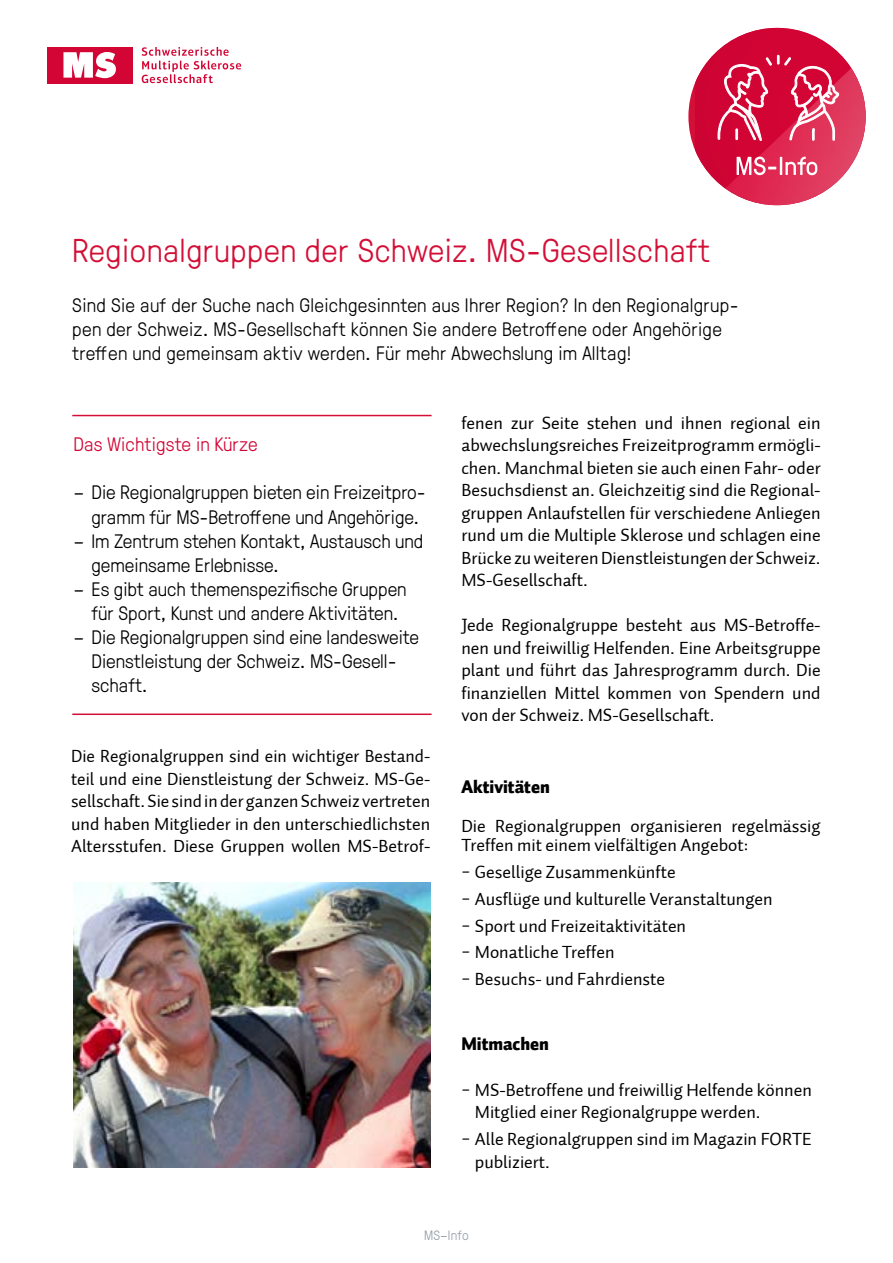
<style>
.page{position:relative;width:893px;height:1263px;background:#fff}
.page>*{position:absolute;margin:0;border:0;box-sizing:border-box;transform-origin:0 0}
.t1{font:300 33px "GT Pressura";letter-spacing:.015em;color:#d30f37}
.t2{font:300 19.5px/24px "GT Pressura";color:#000}
.t3{font:300 19.5px "GT Pressura";letter-spacing:.01em;color:#d30535}
.t4{font:18px/22.5px "Auto 2 Regular LF";color:#000}
.t5{font:18px "Auto 2 Black LF";color:#000}
.t6{font:300 13.5px "GT Pressura";letter-spacing:.015em;color:#949fa7}
</style>
<div class="page">
<svg style="left:695px;top:28px;width:171px;height:177px"></svg>
<div style="left:47px;top:47px;width:85px;height:36px;background:#d30535"></div>
<svg style="left:63px;top:52px;width:53px;height:26px"></svg>
<svg style="left:142px;top:47px;width:99px;height:36px"></svg>
<hr style="left:72px;top:415px;width:360px;height:1px;background:#d30f37">
<hr style="left:72px;top:713px;width:360px;height:2px;background:#d30f37">
<img style="left:74px;top:882px;width:356px;height:286px">
<h1 class="t1" style="left:72px;top:227px;width:639px">Regionalgruppen der Schweiz. MS-Gesellschaft</h1>
<p class="t2" style="left:72px;top:292px;width:668px">Sind Sie auf der Suche nach Gleichgesinnten aus Ihrer Region? In den Regionalgrup&shy;pen der Schweiz. MS-Gesellschaft können Sie andere Betroffene oder Angehörige treffen und gemeinsam aktiv werden. Für mehr Abwechslung im Alltag!</p>
<p class="t3" style="left:74px;top:431px;width:186px">Das Wichtigste in Kürze</p>
<p class="t2" style="left:74px;top:479px;width:354px;text-align:center">– Die Regionalgruppen bieten ein Freizeitpro&shy;gramm für MS-Betroffene und Angehörige.</p>
<p class="t2" style="left:92px;top:527px;width:333px;text-indent:-18px">– Im Zentrum stehen Kontakt, Austausch und gemeinsame Erlebnisse.</p>
<p class="t2" style="left:74px;top:575px;width:335px;text-align:center">– Es gibt auch themenspezifische Gruppen für Sport, Kunst und andere Aktivitäten.</p>
<p class="t2" style="left:92px;top:623px;width:329px;text-indent:-18px">– Die Regionalgruppen sind eine landesweite<br>Dienstleistung der Schweiz. MS-Gesell&shy;schaft.</p>
<p class="t4" style="left:71px;top:745px;width:361px;text-align:justify">Die Regionalgruppen sind ein wichtiger Bestand&shy;teil und eine Dienstleistung der Schweiz. MS-Ge&shy;sellschaft. Sie sind in der ganzen Schweiz vertreten und haben Mitglieder in den unterschiedlichsten Altersstufen. Diese Gruppen wollen MS-Betrof-</p>
<p class="t4" style="left:461px;top:412px;width:361px;text-align:justify">fenen zur Seite stehen und ihnen regional ein abwechslungsreiches Freizeitprogramm ermögli&shy;chen. Manchmal bieten sie auch einen Fahr- oder Besuchsdienst an. Gleichzeitig sind die Regional&shy;gruppen Anlaufstellen für verschiedene Anliegen rund um die Multiple Sklerose und schlagen eine Brücke zu weiteren Dienstleistungen der Schweiz.<br>MS-Gesellschaft.</p>
<p class="t4" style="left:461px;top:614px;width:361px;text-align:justify">Jede Regionalgruppe besteht aus MS-Betroffe&shy;nen und freiwillig Helfenden. Eine Arbeitsgruppe plant und führt das Jahresprogramm durch. Die finanziellen Mittel kommen von Spendern und von der Schweiz. MS-Gesellschaft.</p>
<p class="t5" style="left:461px;top:775px;width:90px">Aktivitäten</p>
<p class="t4" style="left:461px;top:816px;width:361px;line-height:19.5px">Die Regionalgruppen organisieren regelmässig<br>Treffen mit einem vielfältigen Angebot:</p>
<p class="t4" style="left:461px;top:859px;width:313px;line-height:26.7px">− Gesellige Zusammenkünfte<br>− Ausflüge und kulturelle Veranstaltungen − Sport und Freizeitaktivitäten<br>− Monatliche Treffen<br>− Besuchs- und Fahrdienste</p>
<p class="t5" style="left:461px;top:1031px;width:89px">Mitmachen</p>
<p class="t4" style="left:475px;top:1079px;width:339px;text-indent:-14px">− MS-Betroffene und freiwillig Helfende können<br>Mitglied einer Regionalgruppe werden.</p>
<p class="t4" style="left:475px;top:1128px;width:338px;text-indent:-14px">− Alle Regionalgruppen sind im Magazin FORTE publiziert.</p>
<p class="t6" style="left:424px;top:1226px;width:46px">MS–Info</p>
</div>
